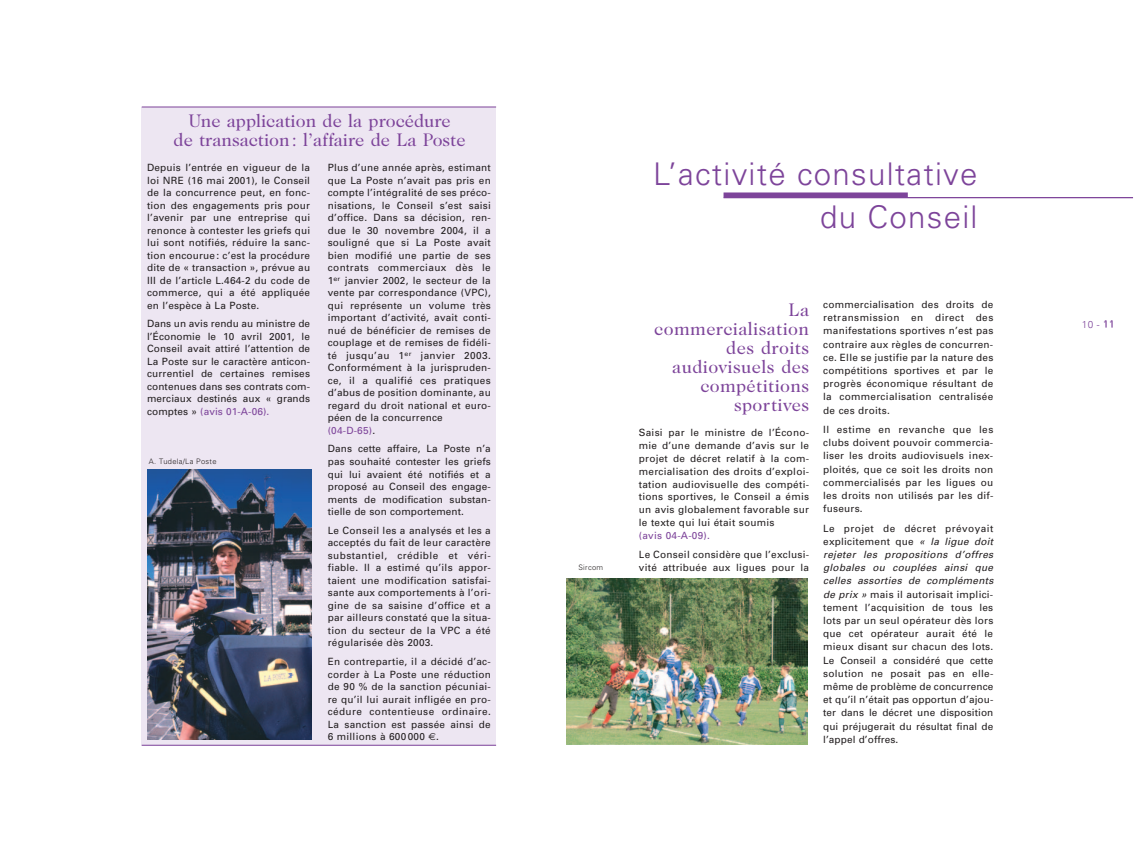
<style>
.page{position:relative;width:1134px;height:851px;background:#fff}
.page>*{position:absolute;margin:0;border:0;box-sizing:border-box;transform-origin:0 0}
.t1{font:300 31.25px/43.8px "Univers";letter-spacing:.04em;color:#7d449a;text-align:right}
.t2{font:18.75px/19px "Caslon";letter-spacing:.025em;color:#7d449a;text-align:right}
.t3{font:18.75px/18.8px "Caslon";letter-spacing:.005em;color:#7d449a;text-align:center}
.t4{font:10px/12.5px "Univers";letter-spacing:.02em;color:#231f20;text-align:justify}
.t5{font:10px "Univers";letter-spacing:.025em;color:#7d449a}
.t6{font:300 10px "Univers";color:#7d449a}
.t7{font:300 7.5px "Univers";letter-spacing:.04em;color:#231f20}
.s1{color:#7d449a}
.s2{font-family:"Euro Sans"}
.s3{font-style:italic}
</style>
<div class="page">
<hr style="left:723px;top:197px;width:410px;height:1px;background:#7d449a">
<div style="left:723px;top:192px;width:185px;height:5px;background:#7d449a"></div>
<img style="left:567px;top:578px;width:240px;height:166px">
<div style="left:142px;top:107px;width:354px;height:638px;background:#ede6f2"></div>
<hr style="left:142px;top:107px;width:354px;height:1px;background:#7d449a">
<img style="left:148px;top:469px;width:164px;height:269px">
<hr style="left:142px;top:744px;width:354px;height:1px;background:#7d449a">
<h2 class="t3" style="left:173px;top:111px;width:294px">Une application de la procédure<br>de transaction: l’affaire de La Poste</h2>
<p class="t4" style="left:147px;top:162px;width:165px">Depuis l’entrée en vigueur de la loi NRE (16 mai 2001), le Conseil de la concurrence peut, en fonc&shy;tion des engagements pris pour l’avenir par une entreprise qui renonce à contester les griefs qui lui sont notifiés, réduire la sanc&shy;tion encourue: c’est la procédure dite de « transaction », prévue au III de l’article L.464-2 du code de commerce, qui a été appliquée en l’espèce à La Poste.</p>
<p class="t4" style="left:147px;top:318px;width:165px">Dans un avis rendu au ministre de l’Économie le 10 avril 2001, le Conseil avait attiré l’attention de La Poste sur le caractère anticon&shy;currentiel de certaines remises contenues dans ses contrats com&shy;merciaux destinés aux « grands comptes » <span class="s1">(avis 01-A-06).</span></p>
<p class="t7" style="left:149px;top:458px;width:69px">A. Tudela/La Poste</p>
<p class="t4" style="left:328px;top:162px;width:165px;text-align:left">Plus d’une année après, estimant que La Poste n’avait pas pris en compte l’intégralité de ses préco&shy;nisations, le Conseil s’est saisi d’office. Dans sa décision, ren&shy;due le 30 novembre 2004, il a souligné que si La Poste avait bien modifié une partie de ses contrats commerciaux dès le<br>1<sup>er</sup> janvier 2002, le secteur de la vente par correspondance (VPC), qui représente un volume très important d’activité, avait conti&shy;nué de bénéficier de remises de couplage et de remises de fidéli&shy;té jusqu’au 1<sup>er</sup> janvier 2003.<br>Conformément à la jurispruden&shy;ce, il a qualifié ces pratiques d’abus de position dominante, au regard du droit national et euro&shy;péen de la concurrence <span class="s1">(04-D-65)</span>.</p>
<p class="t4" style="left:328px;top:443px;width:165px">Dans cette affaire, La Poste n’a pas souhaité contester les griefs qui lui avaient été notifiés et a proposé au Conseil des engage&shy;ments de modification substan&shy;tielle de son comportement.</p>
<p class="t4" style="left:328px;top:525px;width:165px">Le Conseil les a analysés et les a acceptés du fait de leur caractère substantiel, crédible et véri&shy;fiable. Il a estimé qu’ils appor&shy;taient une modification satisfai&shy;sante aux comportements à l’ori&shy;gine de sa saisine d’office et a par ailleurs constaté que la situa&shy;tion du secteur de la VPC a été régularisée dès 2003.</p>
<p class="t4" style="left:328px;top:656px;width:165px">En contrepartie, il a décidé d’ac&shy;corder à La Poste une réduction de 90 % de la sanction pécuniai&shy;re qu’il lui aurait infligée en pro&shy;cédure contentieuse ordinaire.<br>La sanction est passée ainsi de 6 millions à 600 000 <span class="s2">€</span>.</p>
<p class="t7" style="left:578px;top:564px;width:26px">Sircom</p>
<h1 class="t1" style="left:653px;top:154px;width:326px">L’activité consultative du Conseil</h1>
<h2 class="t2" style="left:654px;top:300px;width:156px">La commercialisation des droits audiovisuels des compétitions sportives</h2>
<p class="t4" style="left:639px;top:427px;width:172px">Saisi par le ministre de l’Écono&shy;mie d’une demande d’avis sur le projet de décret relatif à la com&shy;mercialisation des droits d’exploi&shy;tation audiovisuelle des compéti&shy;tions sportives, le Conseil a émis un avis globalement favorable sur le texte qui lui était soumis</p>
<p class="t5" style="left:639px;top:531px;width:73px">(avis 04-A-09).</p>
<p class="t4" style="left:639px;top:548px;width:172px">Le Conseil considère que l’exclusi&shy;vité attribuée aux ligues pour la</p>
<p class="t4" style="left:823px;top:299px;width:172px;line-height:13.1px">commercialisation des droits de retransmission en direct des manifestations sportives n’est pas contraire aux règles de concurren&shy;ce. Elle se justifie par la nature des compétitions sportives et par le progrès économique résultant de la commercialisation centralisée de ces droits.</p>
<p class="t4" style="left:823px;top:424px;width:172px;line-height:13.1px">Il estime en revanche que les clubs doivent pouvoir commercia&shy;liser les droits audiovisuels inex&shy;ploités, que ce soit les droits non commercialisés par les ligues ou les droits non utilisés par les dif&shy;fuseurs.</p>
<p class="t4" style="left:823px;top:522px;width:172px;line-height:13.1px">Le projet de décret prévoyait explicitement que <span class="s3">« la ligue doit rejeter les propositions d’offres globales ou couplées ainsi que celles assorties de compléments de prix »</span> mais il autorisait implici&shy;tement l’acquisition de tous les lots par un seul opérateur dès lors que cet opérateur aurait été le mieux disant sur chacun des lots.<br>Le Conseil a considéré que cette solution ne posait pas en elle&shy;même de problème de concurrence et qu’il n’était pas opportun d’ajou&shy;ter dans le décret une disposition qui préjugerait du résultat final de l’appel d’offres.</p>
<p class="t6" style="left:1082px;top:320px;width:34px">10 - 11</p>
</div>
